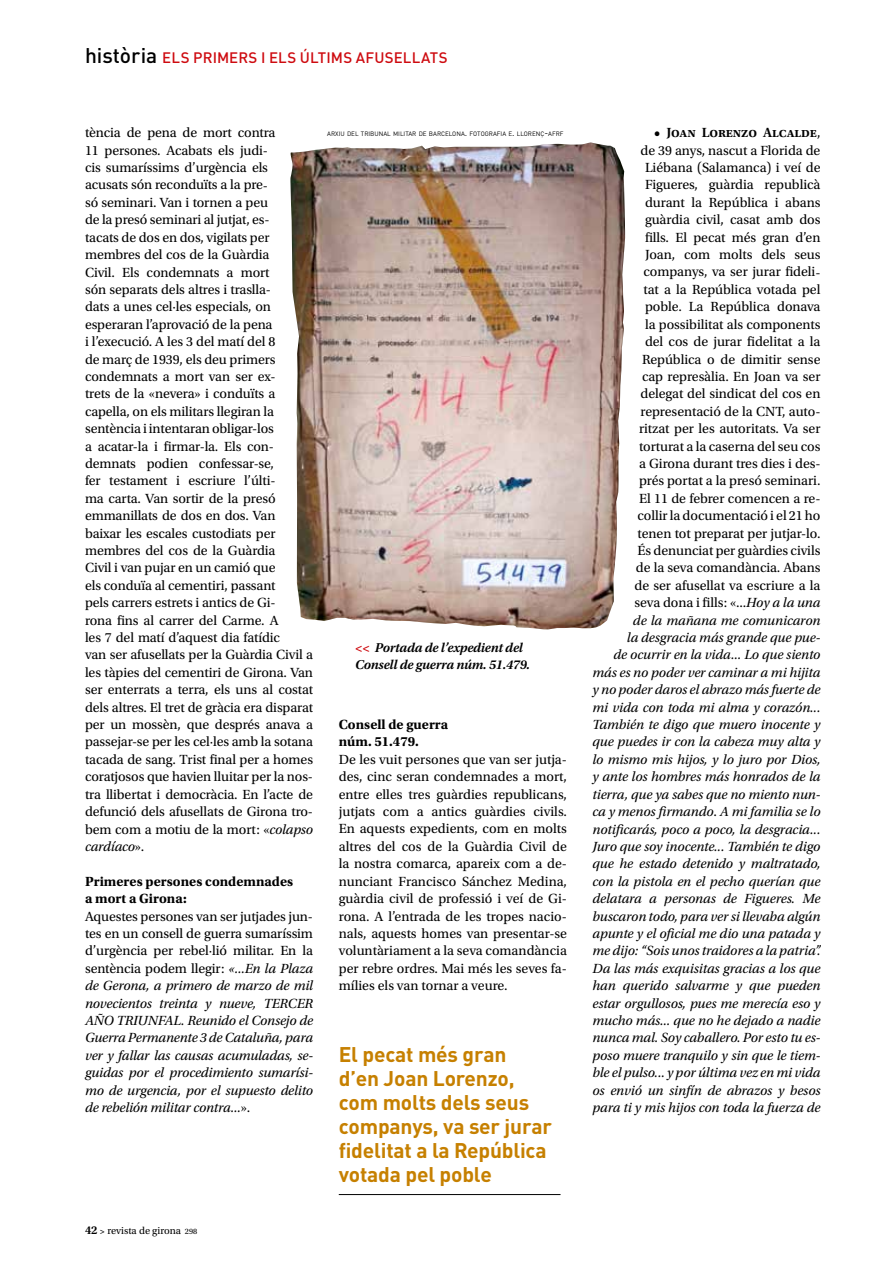
<style>
.page{position:relative;width:893px;height:1276px;background:#fff}
.page>*{position:absolute;margin:0;border:0;box-sizing:border-box;transform-origin:0 0}
.t1{font:700 21px/24px "FFDIN Pro";letter-spacing:-.01em;color:#c68000}
.t2{font:500 15px "FFDIN Pro";letter-spacing:.01em;color:#ce0b10}
.t3{font:italic 13.95px/17.4px "Utopia Std";letter-spacing:-.005em;color:#000;text-align:justify}
.t4{font:13.95px/17.4px "Utopia Std";letter-spacing:-.01em;color:#000}
.t5{font:700 13.95px/17.4px "Utopia Std";color:#000}
.t6{font:italic 600 13.5px/17.4px "Utopia Std";letter-spacing:-.015em;color:#000}
.t7{font:10.5px "Utopia Std";color:#000}
.t8{font:6.3px "FFDIN Pro";color:#000}
.s1{font-size:21px;color:#000}
.s2{font-style:italic}
.s3{font-style:normal}
.s4{font-size:9px}
.s5{color:#ce0b10}
.s6{font-weight:600;font-size:12px}
.s7{font-weight:600;font-size:9px}
.s8{font-size:8.25px}
.s9{font-weight:600;font-style:normal}
</style>
<div class="page">
<hr style="left:339px;top:1194px;width:221px;height:1px;background:#000">
<img style="left:290px;top:142px;width:335px;height:487px">
<p class="t2" style="left:85px;top:45px;width:364px"><span class="s1">història</span> ELS PRIMERS I ELS ÚLTIMS AFUSELLATS</p>
<p class="t4" style="left:85px;top:124px;width:230px">tència de pena de mort contra<br>11 persones. Acabats els judi-<br>cis sumaríssims d’urgència els acusats són reconduïts a la pre-<br>só seminari. Van i tornen a peu<br>de la presó seminari al jutjat, es-<br>tacats de dos en dos, vigilats per membres del cos de la Guàrdia<br>Civil. Els condemnats a mort<br>són separats dels altres i traslla-<br>dats a unes cel·les especials, on esperaran l’aprovació de la pena<br>i l’execució. A les 3 del matí del 8<br>de març de 1939, els deu primers condemnats a mort van ser ex-<br>trets de la «nevera» i conduïts a capella, on els militars llegiran la sentència i intentaran obligar-los<br>a acatar-la i firmar-la. Els con&shy;demnats podien confessar-se,<br>fer testament i escriure l’últi-<br>ma carta. Van sortir de la presó emmanillats de dos en dos. Van baixar les escales custodiats per membres del cos de la Guàrdia<br>Civil i van pujar en un camió que<br>els conduïa al cementiri, passant<br>pels carrers estrets i antics de Gi-<br>rona fins al carrer del Carme. A<br>les 7 del matí d’aquest dia fatídic<br>van ser afusellats per la Guàrdia Civil a les tàpies del cementiri de Girona. Van ser enterrats a terra, els uns al costat dels altres. El tret de gràcia era disparat per un mossèn, que després anava a passejar-se per les cel·les amb la sotana tacada de sang. Trist final per a homes coratjosos que havien lluitar per la nos&shy;tra llibertat i democràcia. En l’acte de defunció dels afusellats de Girona tro&shy;bem com a motiu de la mort: «<span class="s2">colapso cardíaco</span>».</p>
<p class="t5" style="left:85px;top:872px;width:210px">Primeres persones condemnades a mort a Girona:</p>
<p class="t3" style="left:85px;top:907px;width:230px"><span class="s3">Aquestes persones van ser jutjades jun&shy;tes en un consell de guerra sumaríssim d’urgència per rebel·lió militar. En la sentència podem llegir:</span> «...En la Plaza de Gerona, a primero de marzo de mil novecientos treinta y nueve, TERCER AÑO TRIUNFAL. Reunido el Consejo de Guerra Permanente 3 de Cataluña, para ver y fallar las causas acumuladas, se&shy;guidas por el procedimiento sumarísi&shy;mo de urgencia, por el supuesto delito de rebelión militar contra...<span class="s3">».</span></p>
<p class="t8" style="left:327px;top:128px;width:238px">ARXIU DEL TRIBUNAL MILITAR DE BARCELONA<span class="s4">.</span> FOTOGRAFIA E<span class="s4">.</span> LLORENÇ<span class="s4">-</span>AFRF</p>
<p class="t6" style="left:355px;top:639px;width:177px"><span class="s5">&lt;&lt;</span> Portada de l’expedient del<br>Consell de guerra núm. 51.479.</p>
<p class="t5" style="left:339px;top:716px;width:111px">Consell de guerra núm. 51.479.</p>
<p class="t4" style="left:339px;top:751px;width:230px;text-align:justify">De les vuit persones que van ser jutja&shy;des, cinc seran condemnades a mort, entre elles tres guàrdies republicans, jutjats com a antics guàrdies civils.<br>En aquests expedients, com en molts altres del cos de la Guàrdia Civil de la nostra comarca, apareix com a de&shy;nunciant Francisco Sánchez Medina, guàrdia civil de professió i veí de Gi&shy;rona. A l’entrada de les tropes nacio&shy;nals, aquests homes van presentar-se voluntàriament a la seva comandància per rebre ordres. Mai més les seves fa&shy;mílies els van tornar a veure.</p>
<h1 class="t1" style="left:339px;top:1039px;width:215px">El pecat més gran d’en Joan Lorenzo, com molts dels seus companys, va ser jurar fidelitat a la República votada pel poble</h1>
<p class="t7" style="left:85px;top:1224px;width:114px"><span class="s6">42</span> <span class="s7">&gt;</span> revista de girona <span class="s8">298</span></p>
<p class="t3" style="left:592px;top:124px;width:230px;text-align:right"><span class="s9">• Joan Lorenzo Alcalde</span><span class="s3">,<br>de 39 anys, nascut a Florida de Liébana (Salamanca) i veí de Figueres, guàrdia republicà<br>durant la República i abans<br>guàrdia civil, casat amb dos<br>fills. El pecat més gran d’en<br>Joan, com molts dels seus companys, va ser jurar fideli-<br>tat a la República votada pel<br>poble. La República donava<br>la possibilitat als components<br>del cos de jurar fidelitat a la República o de dimitir sense<br>cap represàlia. En Joan va ser<br>delegat del sindicat del cos en representació de la CNT, auto-<br>ritzat per les autoritats. Va ser torturat a la caserna del seu cos<br>a Girona durant tres dies i des-<br>prés portat a la presó seminari.<br>El 11 de febrer comencen a re-<br>collir la documentació i el 21 ho<br>tenen tot preparat per jutjar-lo.<br>És denunciat per guàrdies civils<br>de la seva comandància. Abans<br>de ser afusellat va escriure a la<br>seva dona i fills: «...</span>Hoy a la una<br>de la mañana me comunicaron<br>la desgracia más grande que pue-<br>de ocurrir en la vida... Lo que siento más es no poder ver caminar a mi hijita y no poder daros el abrazo más fuerte de mi vida con toda mi alma y corazón...<br>También te digo que muero inocente y que puedes ir con la cabeza muy alta y lo mismo mis hijos, y lo juro por Dios, y ante los hombres más honrados de la tierra, que ya sabes que no miento nun&shy;ca y menos firmando<span class="s3">.</span> A mi familia se lo notificarás, poco a poco, la desgracia...<br>Juro que soy inocente... También te digo que he estado detenido y maltratado, con la pistola en el pecho querían que delatara a personas de Figueres. Me buscaron todo, para ver si llevaba algún apunte y el oficial me dio una patada y me dijo: “Sois unos traidores a la patria”.<br>Da las más exquisitas gracias a los que han querido salvarme y que pueden estar orgullosos, pues me merecía eso y mucho más... que no he dejado a nadie nunca mal. Soy caballero. Por esto tu es&shy;poso muere tranquilo y sin que le tiem&shy;ble el pulso... y por última vez en mi vida os envió un sinfín de abrazos y besos para ti y mis hijos con toda la fuerza de</p>
</div>
